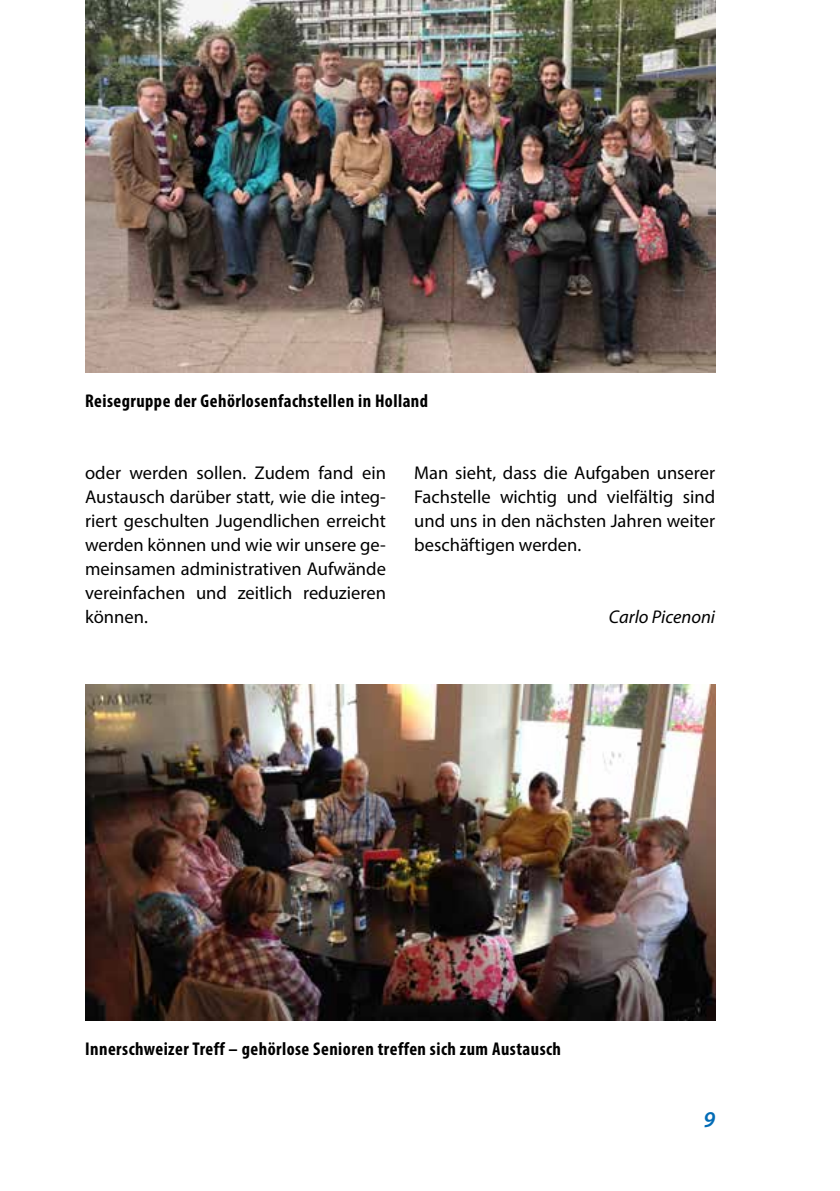
<style>
.page{position:relative;width:840px;height:1191px;background:#fff}
.page>*{position:absolute;margin:0;border:0;box-sizing:border-box;transform-origin:0 0}
.t1{font:italic 600 22.6px "Myriad Pro";color:#036cb6}
.t2{font:18.4px/24px "Myriad Pro";color:#000;text-align:justify}
.t3{font:700 condensed 18.4px "Myriad Pro";letter-spacing:.025em;color:#000}
.t4{font:italic 18.4px "Myriad Pro";color:#000}
</style>
<div class="page">
<img style="left:85px;top:684px;width:629px;height:336px">
<img style="left:85px;top:0;width:629px;height:373px">
<p class="t3" style="left:85px;top:389px;width:344px">Reisegruppe der Gehörlosenfachstellen in Holland</p>
<p class="t2" style="left:85px;top:461px;width:302px">oder werden sollen. Zudem fand ein Austausch darüber statt, wie die integ&shy;riert geschulten Jugendlichen erreicht werden können und wie wir unsere ge&shy;meinsamen administrativen Aufwände vereinfachen und zeitlich reduzieren können.</p>
<p class="t2" style="left:414px;top:461px;width:302px">Man sieht, dass die Aufgaben unserer Fachstelle wichtig und vielfältig sind und uns in den nächsten Jahren weiter beschäftigen werden.</p>
<p class="t4" style="left:608px;top:605px;width:108px">Carlo Picenoni</p>
<p class="t3" style="left:85px;top:1037px;width:477px">Innerschweizer Treff – gehörlose Senioren treffen sich zum Austausch</p>
<p class="t1" style="left:703px;top:1105px;width:13px">9</p>
</div>
